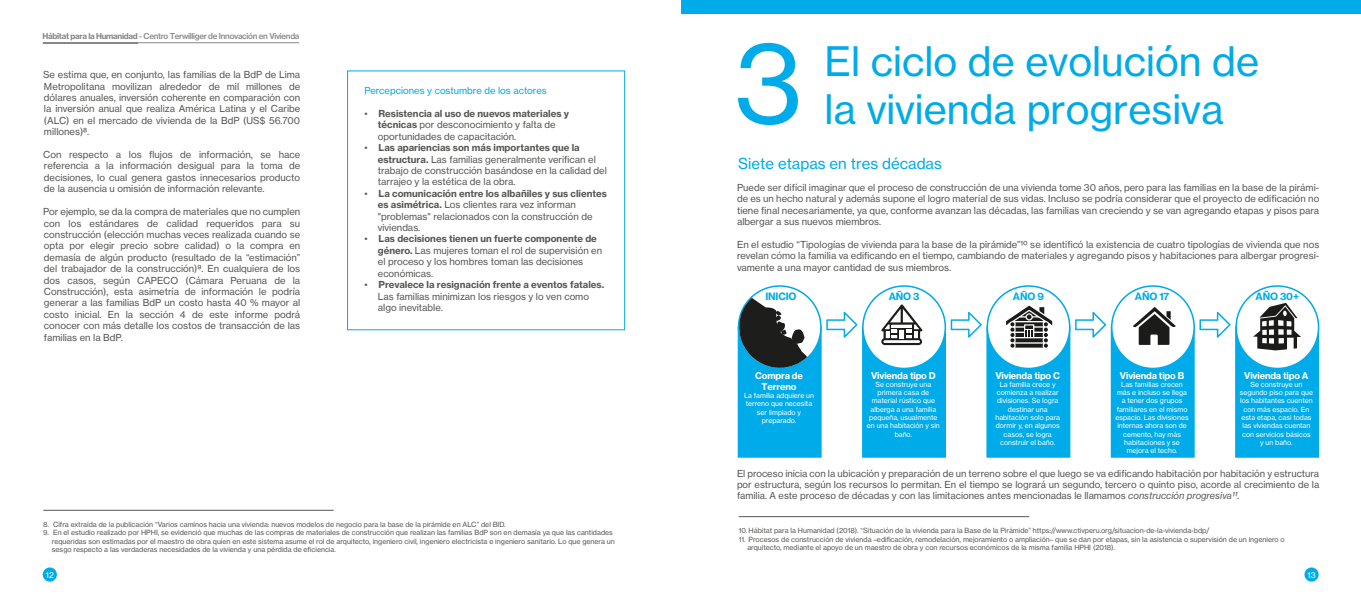
<style>
.page{position:relative;width:1361px;height:610px;background:#fff}
.page>*{position:absolute;margin:0;border:0;box-sizing:border-box;transform-origin:0 0}
.t1{font:110.3px "N Haas Grotesk TX Pro 55 Rg";color:#00abe9}
.t2{font:40px/48px "N Haas Grotesk TX Pro 55 Rg";color:#00abe9}
.t3{font:15px "N Haas Grotesk TX Pro 55 Rg";color:#00abe9}
.t4{font:10px "N Haas Grotesk TX Pro 75 Bd";letter-spacing:-.02em;color:#00abe9}
.t5{font:9.5px/11.4px "N Haas Grotesk TX Pro 55 Rg";color:#575756;text-align:justify}
.t6{font:9.5px "N Haas Grotesk TX Pro 75 Bd";color:#575756}
.t7{font:9.5px "N Haas Grotesk TX Pro 55 Rg";color:#00abe9}
.t8{font:9.2px/11.1px "N Haas Grotesk TX Pro 75 Bd";letter-spacing:-.02em;color:#fff;text-align:center}
.t9{font:8px "N Haas Grotesk TX Pro 65 Md";letter-spacing:-.04em;color:#878787}
.t10{font:8px "N Haas Grotesk TX Pro 55 Rg";color:#fff}
.t11{font:7px/8.4px "N Haas Grotesk TX Pro 55 Rg";color:#575756}
.t12{font:6.9px/8.3px "N Haas Grotesk TX Pro 55 Rg";color:#fff;text-align:center}
.s1{font-family:"N Haas Grotesk TX Pro 75 Bd"}
.s2{font-family:"N Haas Grotesk TX Pro 55 Rg"}
.s3{font-family:"N Haas Grotesk TX Pro 56 It"}
</style>
<div class="page">
<div style="left:43px;top:567px;width:14px;height:14px;background:#00abe9;border-radius:50%"></div>
<div style="left:1304px;top:567px;width:14px;height:14px;background:#00abe9;border-radius:50%"></div>
<div style="left:862px;top:326px;width:84px;height:131px;background:#00abe9;border:2px solid #00abe9"></div>
<div style="left:986px;top:326px;width:84px;height:131px;background:#00abe9;border:2px solid #00abe9"></div>
<div style="left:1110px;top:326px;width:84px;height:131px;background:#00abe9;border:2px solid #00abe9"></div>
<div style="left:1235px;top:326px;width:84px;height:131px;background:#00abe9;border:2px solid #00abe9"></div>
<div style="left:738px;top:326px;width:83px;height:131px;background:#00abe9"></div>
<div style="left:738px;top:286px;width:83px;height:82px;background:#fff;border-radius:50%"></div>
<div style="left:863px;top:286px;width:82px;height:82px;background:#fff;border-radius:50%"></div>
<div style="left:862px;top:285px;width:84px;height:84px;border:2px solid #00abe9;border-radius:50%"></div>
<div style="left:987px;top:286px;width:82px;height:82px;background:#fff;border-radius:50%"></div>
<div style="left:986px;top:285px;width:84px;height:84px;border:2px solid #00abe9;border-radius:50%"></div>
<div style="left:1111px;top:286px;width:83px;height:82px;background:#fff;border-radius:50%"></div>
<div style="left:1111px;top:285px;width:84px;height:84px;border:2px solid #00abe9;border-radius:50%"></div>
<div style="left:1236px;top:286px;width:82px;height:82px;background:#fff;border-radius:50%"></div>
<div style="left:1235px;top:285px;width:84px;height:84px;border:2px solid #00abe9;border-radius:50%"></div>
<svg style="left:1253px;top:303px;width:48px;height:47px"></svg>
<svg style="left:1133px;top:307px;width:42px;height:38px"></svg>
<svg style="left:1006px;top:305px;width:46px;height:42px"></svg>
<svg style="left:881px;top:304px;width:41px;height:41px"></svg>
<div style="left:681px;top:0;width:680px;height:14px;background:#00abe9"></div>
<hr style="left:43px;top:43px;width:256px;height:1px;background:#878787">
<svg style="left:739px;top:297px;width:68px;height:75px"></svg>
<hr style="left:739px;top:516px;width:290px;height:1px;background:#575756">
<svg style="left:826px;top:311px;width:31px;height:26px"></svg>
<svg style="left:950px;top:311px;width:32px;height:26px"></svg>
<svg style="left:1075px;top:311px;width:31px;height:26px"></svg>
<svg style="left:1199px;top:311px;width:31px;height:26px"></svg>
<div style="left:347px;top:70px;width:278px;height:260px;border:1px solid #00abe9"></div>
<hr style="left:43px;top:510px;width:291px;height:1px;background:#575756">
<p class="t9" style="left:43px;top:31px;width:258px"><span class="s1">Hábitat para la Humanidad</span> - Centro Terwilliger de Innovación en Vivienda</p>
<p class="t5" style="left:43px;top:69px;width:258px">Se estima que, en conjunto, las familias de la BdP de Lima Metropolitana movilizan alrededor de mil millones de dólares anuales, inversión coherente en comparación con la inversión anual que realiza América Latina y el Caribe (ALC) en el mercado de vivienda de la BdP (US$ 56.700 millones)8.</p>
<p class="t5" style="left:43px;top:149px;width:258px">Con respecto a los flujos de información, se hace referencia a la información desigual para la toma de decisiones, lo cual genera gastos innecesarios producto de la ausencia u omisión de información relevante.</p>
<p class="t5" style="left:43px;top:206px;width:258px">Por ejemplo, se da la compra de materiales que no cumplen con los estándares de calidad requeridos para su construcción (elección muchas veces realizada cuando se opta por elegir precio sobre calidad) o la compra en demasía de algún producto (resultado de la “estimación” del trabajador de la construcción)9. En cualquiera de los dos casos, según CAPECO (Cámara Peruana de la Construcción), esta asimetría de información le podría generar a las familias BdP un costo hasta 40 % mayor al costo inicial. En la sección 4 de este informe podrá conocer con más detalle los costos de transacción de las familias en la BdP.</p>
<p class="t7" style="left:364px;top:85px;width:184px">Percepciones y costumbre de los actores</p>
<p class="t5" style="left:364px;top:108px;width:5px">•</p>
<p class="t5" style="left:364px;top:142px;width:5px">•</p>
<p class="t6" style="left:378px;top:107px;width:192px">Resistencia al uso de nuevos materiales y</p>
<p class="t6" style="left:378px;top:142px;width:203px">Las apariencias son más importantes que la</p>
<p class="t5" style="left:378px;top:119px;width:179px"><span class="s1">técnicas</span> por desconocimiento y falta de oportunidades de capacitación.</p>
<p class="t5" style="left:378px;top:153px;width:230px;text-align:left"><span class="s1">estructura.</span> Las familias generalmente verifican el trabajo de construcción basándose en la calidad del tarrajeo y la estética de la obra.</p>
<p class="t6" style="left:364px;top:187px;width:244px"><span class="s2">•</span> La comunicación entre los albañiles y sus clientes</p>
<p class="t5" style="left:378px;top:199px;width:216px;text-align:left"><span class="s1">es asimétrica.</span> Los clientes rara vez informan "problemas" relacionados con la construcción de viviendas.</p>
<p class="t6" style="left:364px;top:233px;width:234px"><span class="s2">•</span> Las decisiones tienen un fuerte componente de</p>
<p class="t5" style="left:378px;top:244px;width:226px;text-align:left"><span class="s1">género.</span> Las mujeres toman el rol de supervisión en el proceso y los hombres toman las decisiones económicas.</p>
<p class="t6" style="left:364px;top:278px;width:241px"><span class="s2">•</span> Prevalece la resignación frente a eventos fatales.</p>
<p class="t5" style="left:378px;top:290px;width:213px">Las familias minimizan los riesgos y lo ven como algo inevitable.</p>
<p class="t11" style="left:43px;top:520px;width:464px">8. Cifra extraída de la publicación “Varios caminos hacia una vivienda: nuevos modelos de negocio para la base de la pirámide en ALC” del BID.</p>
<p class="t11" style="left:52px;top:528px;width:564px;text-indent:-9px">9. En el estudio realizado por HPHI, se evidenció que muchas de las compras de materiales de construcción que realizan las familias BdP son en demasía ya que las cantidades requeridas son estimadas por el maestro de obra quien en este sistema asume el rol de arquitecto, ingeniero civil, ingeniero electricista e ingeniero sanitario. Lo que genera un sesgo respecto a las verdaderas necesidades de la vivienda y una pérdida de eficiencia.</p>
<h1 class="t1" style="left:735px;top:15px;width:69px">3</h1>
<h2 class="t2" style="left:824px;top:37px;width:436px">El ciclo de evolución de la vivienda progresiva</h2>
<h3 class="t3" style="left:738px;top:155px;width:205px">Siete etapas en tres décadas</h3>
<p class="t5" style="left:737px;top:181px;width:584px">Puede ser difícil imaginar que el proceso de construcción de una vivienda tome 30 años, pero para las familias en la base de la pirámi&shy;de es un hecho natural y además supone el logro material de sus vidas. Incluso se podría considerar que el proyecto de edificación no tiene final necesariamente, ya que, conforme avanzan las décadas, las familias van creciendo y se van agregando etapas y pisos para albergar a sus nuevos miembros.</p>
<p class="t5" style="left:737px;top:238px;width:584px">En el estudio “Tipologías de vivienda para la base de la pirámide”10 se identificó la existencia de cuatro tipologías de vivienda que nos revelan cómo la familia va edificando en el tiempo, cambiando de materiales y agregando pisos y habitaciones para albergar progresi&shy;vamente a una mayor cantidad de sus miembros.</p>
<p class="t4" style="left:765px;top:289px;width:32px">INICIO</p>
<p class="t4" style="left:888px;top:289px;width:32px">AÑO 3</p>
<p class="t4" style="left:1013px;top:289px;width:33px">AÑO 9</p>
<p class="t4" style="left:1135px;top:289px;width:36px">AÑO 17</p>
<p class="t4" style="left:1255px;top:289px;width:45px">AÑO 30+</p>
<p class="t8" style="left:755px;top:369px;width:49px">Compra de<br>Terreno</p>
<p class="t12" style="left:744px;top:391px;width:71px">La familia adquiere un terreno que necesita ser limpiado y preparado.</p>
<p class="t8" style="left:871px;top:369px;width:66px">Vivienda tipo D</p>
<p class="t12" style="left:867px;top:380px;width:74px">Se construye una primera casa de material rústico que alberga a una familia pequeña, usualmente en una habitación y sin baño.</p>
<p class="t8" style="left:995px;top:369px;width:66px">Vivienda tipo C</p>
<p class="t12" style="left:995px;top:380px;width:66px">La familia crece y comienza a realizar divisiones. Se logra destinar una habitación solo para dormir y, en algunos casos, se logra construir el baño.</p>
<p class="t8" style="left:1120px;top:369px;width:66px">Vivienda tipo B</p>
<p class="t12" style="left:1115px;top:380px;width:75px">Las familias crecen más e incluso se llega a tener dos grupos familiares en el mismo espacio. Las divisiones internas ahora son de cemento, hay más habitaciones y se mejora el techo.</p>
<p class="t8" style="left:1244px;top:369px;width:66px">Vivienda tipo A</p>
<p class="t12" style="left:1240px;top:380px;width:75px">Se construye un segundo piso para que los habitantes cuenten con más espacio. En esta etapa, casi todas las viviendas cuentan con servicios básicos y un baño.</p>
<p class="t5" style="left:737px;top:467px;width:584px">El proceso inicia con la ubicación y preparación de un terreno sobre el que luego se va edificando habitación por habitación y estructura por estructura, según los recursos lo permitan. En el tiempo se logrará un segundo, tercero o quinto piso, acorde al crecimiento de la familia. A este proceso de décadas y con las limitaciones antes mencionadas le llamamos <span class="s3">construcción progresiva11</span>.</p>
<p class="t11" style="left:738px;top:526px;width:472px">10. Hábitat para la Humanidad (2018). “Situación de la vivienda para la Base de la Pirámide” https://www.ctivperu.org/situacion-de-la-vivienda-bdp/</p>
<p class="t11" style="left:747px;top:534px;width:539px;text-indent:-9px">11. Procesos de construcción de vivienda –edificación, remodelación, mejoramiento o ampliación– que se dan por etapas, sin la asistencia o supervisión de un ingeniero o arquitecto, mediante el apoyo de un maestro de obra y con recursos económicos de la misma familia HPHI (2018).</p>
<p class="t10" style="left:46px;top:569px;width:9px">12</p>
<p class="t10" style="left:1307px;top:569px;width:10px">13</p>
</div>
